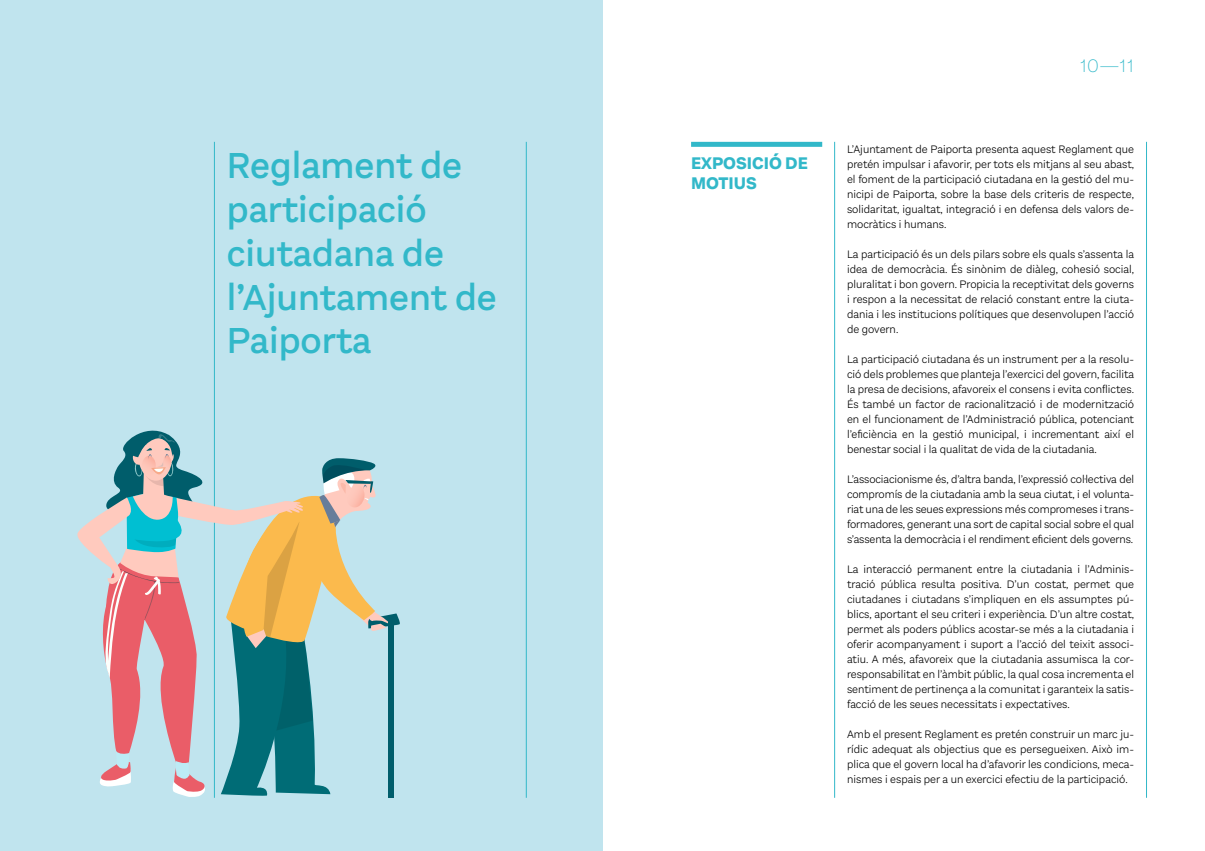
<style>
.page{position:relative;width:1205px;height:851px;background:#fff}
.page>*{position:absolute;margin:0;border:0;box-sizing:border-box;transform-origin:0 0}
.t1{font:500 37.5px/43.8px "Aestetico";color:#32b8c9}
.t2{font:200 18.75px "Aestetico";color:#32b8c9}
.t3{font:800 17.5px/20px "Aestetico";color:#32b8c9}
.t4{font:300 11.25px/15px "Aestetico";color:#000;text-align:justify}
</style>
<div class="page">
<hr style="left:834px;top:142px;width:1px;height:655px;background:#32b8c9">
<hr style="left:1146px;top:142px;width:1px;height:655px;background:#32b8c9">
<div style="left:0;top:0;width:602px;height:850px;background:#c0e4ee"></div>
<hr style="left:214px;top:142px;width:1px;height:655px;background:#32b8c9">
<hr style="left:526px;top:142px;width:1px;height:655px;background:#32b8c9">
<div style="left:691px;top:142px;width:131px;height:5px;background:#32b8c9"></div>
<svg style="left:77px;top:421px;width:323px;height:376px"></svg>
<h1 class="t1" style="left:227px;top:144px;width:271px">Reglament de participació ciutadana de l’Ajuntament de<br>Paiporta</h1>
<h3 class="t3" style="left:691px;top:153px;width:118px">EXPOSICIÓ DE<br>MOTIUS</h3>
<h2 class="t2" style="left:1080px;top:55px;width:56px">10—11</h2>
<p class="t4" style="left:847px;top:141px;width:289px">L’Ajuntament de Paiporta presenta aquest Reglament que pretén impulsar i afavorir, per tots els mitjans al seu abast, el foment de la participació ciutadana en la gestió del mu&shy;nicipi de Paiporta, sobre la base dels criteris de respecte, solidaritat, igualtat, integració i en defensa dels valors de&shy;mocràtics i humans.</p>
<p class="t4" style="left:847px;top:246px;width:289px">La participació és un dels pilars sobre els quals s’assenta la idea de democràcia. És sinònim de diàleg, cohesió social, pluralitat i bon govern. Propicia la receptivitat dels governs i respon a la necessitat de relació constant entre la ciuta&shy;dania i les institucions polítiques que desenvolupen l’acció de govern.</p>
<p class="t4" style="left:847px;top:351px;width:289px">La participació ciutadana és un instrument per a la resolu&shy;ció dels problemes que planteja l’exercici del govern, facilita la presa de decisions, afavoreix el consens i evita conflictes.<br>És també un factor de racionalització i de modernització en el funcionament de l’Administració pública, potenciant l’eficiència en la gestió municipal, i incrementant així el benestar social i la qualitat de vida de la ciutadania.</p>
<p class="t4" style="left:847px;top:471px;width:289px">L’associacionisme és, d’altra banda, l’expressió col·lectiva del compromís de la ciutadania amb la seua ciutat, i el volunta&shy;riat una de les seues expressions més compromeses i trans&shy;formadores, generant una sort de capital social sobre el qual s’assenta la democràcia i el rendiment eficient dels governs.</p>
<p class="t4" style="left:847px;top:561px;width:289px">La interacció permanent entre la ciutadania i l’Adminis&shy;tració pública resulta positiva. D’un costat, permet que ciutadanes i ciutadans s’impliquen en els assumptes pú&shy;blics, aportant el seu criteri i experiència. D’un altre costat, permet als poders públics acostar-se més a la ciutadania i oferir acompanyament i suport a l’acció del teixit associ&shy;atiu. A més, afavoreix que la ciutadania assumisca la cor&shy;responsabilitat en l’àmbit públic, la qual cosa incrementa el sentiment de pertinença a la comunitat i garanteix la satis&shy;facció de les seues necessitats i expectatives.</p>
<p class="t4" style="left:847px;top:726px;width:289px">Amb el present Reglament es pretén construir un marc ju&shy;rídic adequat als objectius que es persegueixen. Això im&shy;plica que el govern local ha d’afavorir les condicions, meca&shy;nismes i espais per a un exercici efectiu de la participació.</p>
</div>
